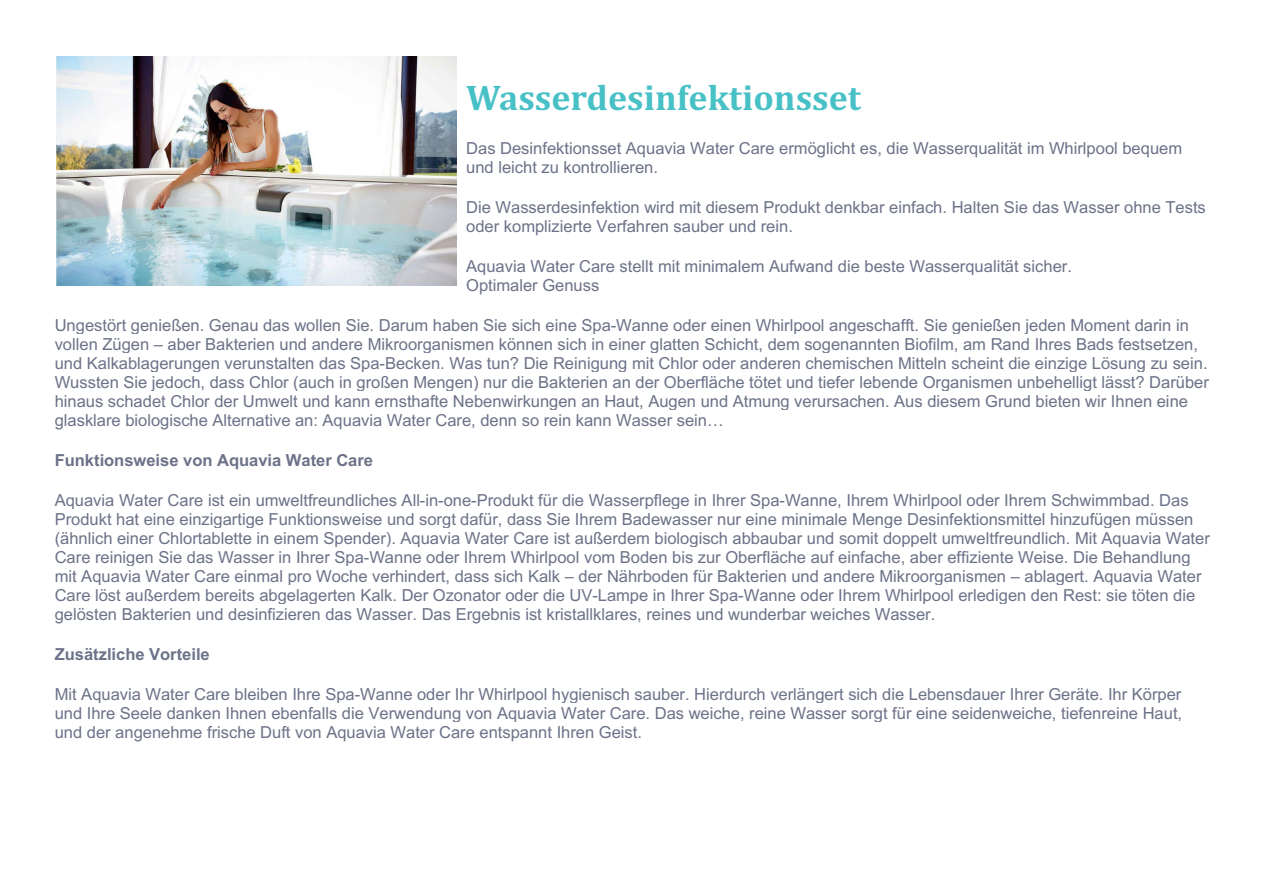
<style>
.page{position:relative;width:1263px;height:893px;background:#fff}
.page>*{position:absolute;margin:0;border:0;box-sizing:border-box;transform-origin:0 0}
.t1{font:700 36px "Cambria";color:#47c0c6}
.t2{font:16.5px/19px "Arial";color:#6c7288}
.t3{font:700 16.5px "Arial";color:#6c7288}
</style>
<div class="page">
<img style="left:57px;top:57px;width:399px;height:228px">
<h1 class="t1" style="left:466px;top:76px;width:396px">Wasserdesinfektionsset</h1>
<p class="t2" style="left:466px;top:139px;width:717px">Das Desinfektionsset Aquavia Water Care ermöglicht es, die Wasserqualität im Whirlpool bequem und leicht zu kontrollieren.</p>
<p class="t2" style="left:466px;top:198px;width:741px">Die Wasserdesinfektion wird mit diesem Produkt denkbar einfach. Halten Sie das Wasser ohne Tests oder komplizierte Verfahren sauber und rein.</p>
<p class="t2" style="left:466px;top:257px;width:607px">Aquavia Water Care stellt mit minimalem Aufwand die beste Wasserqualität sicher.<br>Optimaler Genuss</p>
<p class="t2" style="left:55px;top:316px;width:1155px">Ungestört genießen. Genau das wollen Sie. Darum haben Sie sich eine Spa-Wanne oder einen Whirlpool angeschafft. Sie genießen jeden Moment darin in vollen Zügen – aber Bakterien und andere Mikroorganismen können sich in einer glatten Schicht, dem sogenannten Biofilm, am Rand Ihres Bads festsetzen, und Kalkablagerungen verunstalten das Spa-Becken. Was tun? Die Reinigung mit Chlor oder anderen chemischen Mitteln scheint die einzige Lösung zu sein.<br>Wussten Sie jedoch, dass Chlor (auch in großen Mengen) nur die Bakterien an der Oberfläche tötet und tiefer lebende Organismen unbehelligt lässt? Darüber hinaus schadet Chlor der Umwelt und kann ernsthafte Nebenwirkungen an Haut, Augen und Atmung verursachen. Aus diesem Grund bieten wir Ihnen eine glasklare biologische Alternative an: Aquavia Water Care, denn so rein kann Wasser sein…</p>
<p class="t3" style="left:55px;top:451px;width:320px">Funktionsweise von Aquavia Water Care</p>
<p class="t2" style="left:55px;top:491px;width:1156px">Aquavia Water Care ist ein umweltfreundliches All-in-one-Produkt für die Wasserpflege in Ihrer Spa-Wanne, Ihrem Whirlpool oder Ihrem Schwimmbad. Das Produkt hat eine einzigartige Funktionsweise und sorgt dafür, dass Sie Ihrem Badewasser nur eine minimale Menge Desinfektionsmittel hinzufügen müssen (ähnlich einer Chlortablette in einem Spender). Aquavia Water Care ist außerdem biologisch abbaubar und somit doppelt umweltfreundlich. Mit Aquavia Water Care reinigen Sie das Wasser in Ihrer Spa-Wanne oder Ihrem Whirlpool vom Boden bis zur Oberfläche auf einfache, aber effiziente Weise. Die Behandlung mit Aquavia Water Care einmal pro Woche verhindert, dass sich Kalk – der Nährboden für Bakterien und andere Mikroorganismen – ablagert. Aquavia Water Care löst außerdem bereits abgelagerten Kalk. Der Ozonator oder die UV-Lampe in Ihrer Spa-Wanne oder Ihrem Whirlpool erledigen den Rest: sie töten die gelösten Bakterien und desinfizieren das Wasser. Das Ergebnis ist kristallklares, reines und wunderbar weiches Wasser.</p>
<p class="t3" style="left:55px;top:645px;width:157px">Zusätzliche Vorteile</p>
<p class="t2" style="left:55px;top:684px;width:1129px;text-align:justify">Mit Aquavia Water Care bleiben Ihre Spa-Wanne oder Ihr Whirlpool hygienisch sauber. Hierdurch verlängert sich die Lebensdauer Ihrer Geräte. Ihr Körper und Ihre Seele danken Ihnen ebenfalls die Verwendung von Aquavia Water Care. Das weiche, reine Wasser sorgt für eine seidenweiche, tiefenreine Haut, und der angenehme frische Duft von Aquavia Water Care entspannt Ihren Geist.</p>
</div>
